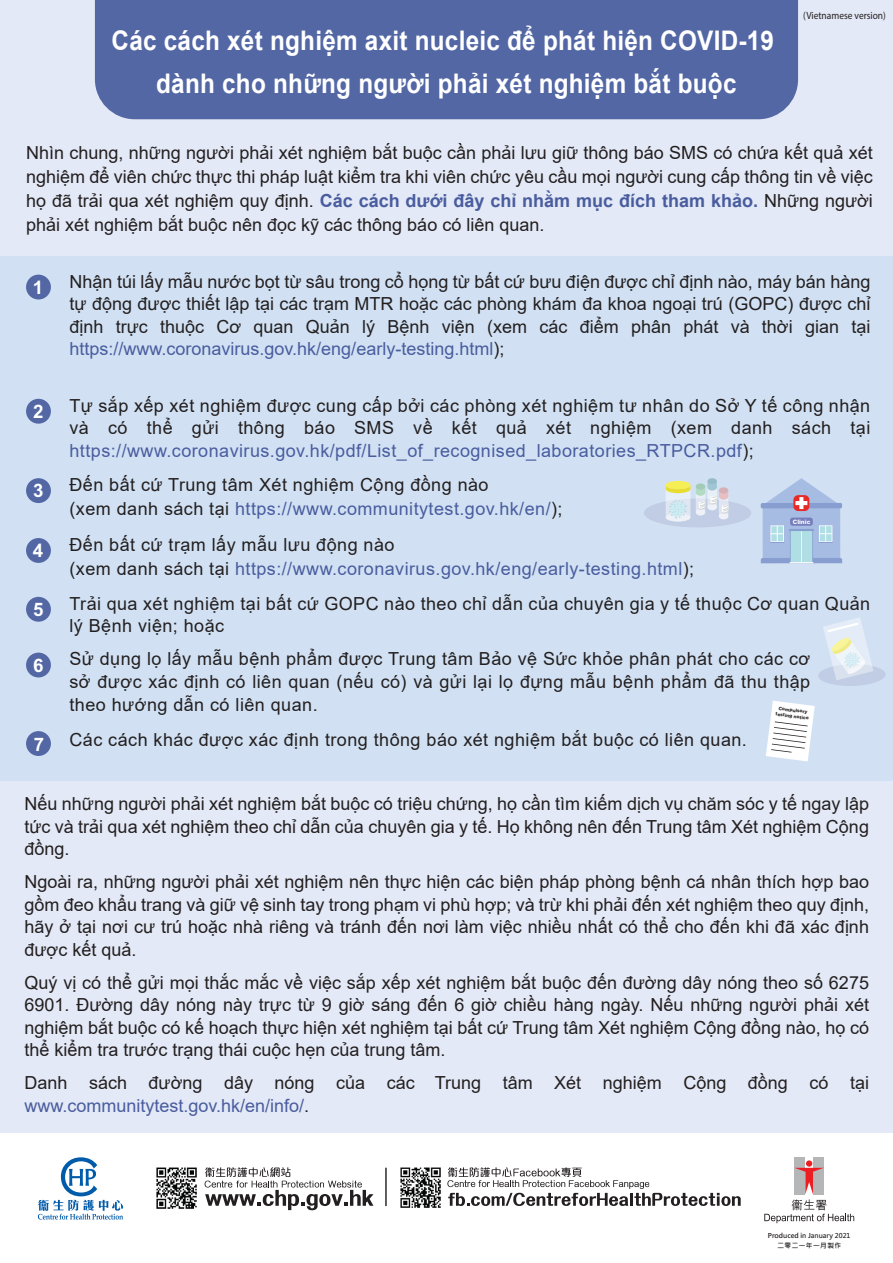
<style>
.page{position:relative;width:893px;height:1263px;background:#e3e9f6}
.page>*{position:absolute;margin:0;border:0;box-sizing:border-box;transform-origin:0 0}
.t1{font:700 27px/43.5px "Arial";letter-spacing:.01em;color:#fff;text-align:center;scale:.9 1}
.t2{font:800 18.6px "C Hei 2 HK";color:#fff}
.t3{font:18px/22.5px "Arial";color:#231f20;text-align:justify}
.t4{font:18px/24px "Arial";letter-spacing:.025em;color:#231f20}
.t5{font:18px/24px "Arial";letter-spacing:.025em;color:#495c9e}
.t6{font:10.5px "Myriad Pro";color:#231f20;scale:.9 1}
.t7{font:700 6.6px/10.5px "Microsoft Jheng Hei";color:#231f20;text-align:center}
.t8{font:800 6px "M Hei HK";color:#fff}
.t9{font:800 4.8px/6px "M Hei HK";color:#231f20;text-align:center}
.s1{font-weight:700;color:#495c9e}
.s2{color:#495c9e}
.s3{color:#231f20}
</style>
<div class="page">
<div style="left:95px;top:0;width:703px;height:119px;background:#5367a5"></div>
<div style="left:0;top:256px;width:893px;height:524px;background:#d1e1f3"></div>
<div style="left:26px;top:275px;width:25px;height:24px;background:#5367a5;border-radius:50%"></div>
<div style="left:26px;top:478px;width:25px;height:25px;background:#5367a5;border-radius:50%"></div>
<div style="left:26px;top:538px;width:25px;height:25px;background:#5367a5;border-radius:50%"></div>
<div style="left:26px;top:597px;width:25px;height:25px;background:#5367a5;border-radius:50%"></div>
<div style="left:26px;top:653px;width:25px;height:24px;background:#5367a5;border-radius:50%"></div>
<div style="left:26px;top:731px;width:25px;height:25px;background:#5367a5;border-radius:50%"></div>
<div style="left:26px;top:399px;width:25px;height:25px;background:#5367a5;border-radius:50%"></div>
<div style="left:763px;top:507px;width:77px;height:53px;background:#a7bce2"></div>
<svg style="left:766px;top:478px;width:71px;height:25px"></svg>
<div style="left:761px;top:503px;width:81px;height:5px;background:#889dd0;border-radius:2px"></div>
<svg style="left:793px;top:495px;width:16px;height:16px"></svg>
<hr style="left:795px;top:501px;width:12px;height:4px;background:#fff">
<svg style="left:799px;top:497px;width:4px;height:12px"></svg>
<div style="left:790px;top:530px;width:23px;height:33px;background:#93b0d5"></div>
<div style="left:791px;top:531px;width:21px;height:32px;background:#afdfe4"></div>
<hr style="left:801px;top:530px;width:1px;height:33px;background:#fff">
<svg style="left:761px;top:558px;width:81px;height:5px"></svg>
<hr style="left:789px;top:529px;width:25px;height:2px;background:#889dd0">
<svg style="left:770px;top:525px;width:14px;height:1px"></svg>
<svg style="left:770px;top:526px;width:14px;height:17px"></svg>
<div style="left:819px;top:525px;width:13px;height:17px;background:#dee6f4"></div>
<svg style="left:818px;top:526px;width:15px;height:17px"></svg>
<div style="left:790px;top:518px;width:23px;height:8px;background:#767dbc;border-radius:2px"></div>
<div style="left:644px;top:498px;width:107px;height:29px;background:#c1cde4;border-radius:50%"></div>
<img style="left:664px;top:480px;width:30px;height:45px">
<svg style="left:666px;top:486px;width:24px;height:35px"></svg>
<div style="left:666px;top:481px;width:24px;height:8px;background:#f5ef55;border-radius:50%"></div>
<img style="left:694px;top:486px;width:37px;height:34px">
<svg style="left:707px;top:478px;width:10px;height:7px"></svg>
<svg style="left:696px;top:481px;width:32px;height:38px"></svg>
<svg style="left:818px;top:617px;width:68px;height:69px"></svg>
<svg style="left:766px;top:701px;width:49px;height:60px"></svg>
<div style="left:0;top:1133px;width:893px;height:130px;background:#fff"></div>
<svg style="left:38px;top:1157px;width:85px;height:62px"></svg>
<div style="left:813px;top:1157px;width:11px;height:37px;background:#b4b6b8"></div>
<div style="left:794px;top:1157px;width:11px;height:37px;background:#b4b6b8"></div>
<svg style="left:764px;top:1168px;width:90px;height:55px"></svg>
<div style="left:806px;top:1160px;width:6px;height:7px;background:#ed1d24;border-radius:50%"></div>
<img style="left:400px;top:1167px;width:41px;height:41px">
<hr style="left:385px;top:1168px;width:2px;height:38px;background:#231f20">
<svg style="left:205px;top:1167px;width:169px;height:43px"></svg>
<svg style="left:447px;top:1167px;width:294px;height:39px"></svg>
<img style="left:156px;top:1167px;width:41px;height:42px">
<h1 class="t1" style="left:112px;top:19px;width:738px">Các cách xét nghiệm axit nucleic để phát hiện COVID-19 dành cho những người phải xét nghiệm bắt buộc</h1>
<p class="t6" style="left:803px;top:9px;width:93px">(Vietnamese version)</p>
<p class="t3" style="left:26px;top:141px;width:848px;line-height:24px">Nhìn chung, những người phải xét nghiệm bắt buộc cần phải lưu giữ thông báo SMS có chứa kết quả xét nghiệm để viên chức thực thi pháp luật kiểm tra khi viên chức yêu cầu mọi người cung cấp thông tin về việc họ đã trải qua xét nghiệm quy định. <span class="s1">Các cách dưới đây chỉ nhằm mục đích tham khảo.</span> Những người phải xét nghiệm bắt buộc nên đọc kỹ các thông báo có liên quan.</p>
<p class="t2" style="left:33px;top:278px;width:12px">1</p>
<p class="t3" style="left:70px;top:270px;width:802px">Nhận túi lấy mẫu nước bọt từ sâu trong cổ họng từ bất cứ bưu điện được chỉ định nào, máy bán hàng tự động được thiết lập tại các trạm MTR hoặc các phòng khám đa khoa ngoại trú (GOPC) được chỉ định trực thuộc Cơ quan Quản lý Bệnh viện (xem các điểm phân phát và thời gian tại <span class="s2">https://www.coronavirus.gov.hk/eng/early-testing.html</span>);</p>
<p class="t2" style="left:33px;top:401px;width:12px">2</p>
<p class="t3" style="left:70px;top:394px;width:802px">Tự sắp xếp xét nghiệm được cung cấp bởi các phòng xét nghiệm tư nhân do Sở Y tế công nhận và có thể gửi thông báo SMS về kết quả xét nghiệm (xem danh sách tại <span class="s2">https://www.coronavirus.gov.hk/pdf/List_of_recognised_laboratories_RTPCR.pdf</span>);</p>
<p class="t2" style="left:33px;top:481px;width:12px">3</p>
<p class="t4" style="left:70px;top:473px;width:495px">Đến bất cứ Trung tâm Xét nghiệm Cộng đồng nào<br>(xem danh sách tại <span class="s2">https://www.communitytest.gov.hk/en/</span>);</p>
<p class="t2" style="left:33px;top:541px;width:12px">4</p>
<p class="t5" style="left:70px;top:532px;width:626px"><span class="s3">Đến bất cứ trạm lấy mẫu lưu động nào<br>(xem danh sách tại</span> https://www.coronavirus.gov.hk/eng/early-testing.html<span class="s3">);</span></p>
<p class="t2" style="left:33px;top:600px;width:12px">5</p>
<p class="t4" style="left:70px;top:592px;width:802px;line-height:22.5px">Trải qua xét nghiệm tại bất cứ GOPC nào theo chỉ dẫn của chuyên gia y tế thuộc Cơ quan Quản lý Bệnh viện; hoặc</p>
<p class="t2" style="left:33px;top:655px;width:12px">6</p>
<p class="t3" style="left:70px;top:648px;width:742px">Sử dụng lọ lấy mẫu bệnh phẩm được Trung tâm Bảo vệ Sức khỏe phân phát cho các cơ sở được xác định có liên quan (nếu có) và gửi lại lọ đựng mẫu bệnh phẩm đã thu thập theo hướng dẫn có liên quan.</p>
<p class="t2" style="left:34px;top:734px;width:12px">7</p>
<p class="t4" style="left:70px;top:728px;width:679px">Các cách khác được xác định trong thông báo xét nghiệm bắt buộc có liên quan.</p>
<p class="t8" style="left:793px;top:519px;width:19px">Clinic</p>
<p class="t9" style="left:777px;top:705px;width:35px;rotate:7deg">Compulsory testing notice</p>
<p class="t3" style="left:25px;top:792px;width:846px">Nếu những người phải xét nghiệm bắt buộc có triệu chứng, họ cần tìm kiếm dịch vụ chăm sóc y tế ngay lập tức và trải qua xét nghiệm theo chỉ dẫn của chuyên gia y tế. Họ không nên đến Trung tâm Xét nghiệm Cộng đồng.</p>
<p class="t3" style="left:25px;top:870px;width:846px">Ngoài ra, những người phải xét nghiệm nên thực hiện các biện pháp phòng bệnh cá nhân thích hợp bao gồm đeo khẩu trang và giữ vệ sinh tay trong phạm vi phù hợp; và trừ khi phải đến xét nghiệm theo quy định, hãy ở tại nơi cư trú hoặc nhà riêng và tránh đến nơi làm việc nhiều nhất có thể cho đến khi đã xác định được kết quả.</p>
<p class="t3" style="left:25px;top:971px;width:846px">Quý vị có thể gửi mọi thắc mắc về việc sắp xếp xét nghiệm bắt buộc đến đường dây nóng theo số 6275<br>6901. Đường dây nóng này trực từ 9 giờ sáng đến 6 giờ chiều hàng ngày. Nếu những người phải xét nghiệm bắt buộc có kế hoạch thực hiện xét nghiệm tại bất cứ Trung tâm Xét nghiệm Cộng đồng nào, họ có thể kiểm tra trước trạng thái cuộc hẹn của trung tâm.</p>
<p class="t3" style="left:25px;top:1071px;width:846px">Danh sách đường dây nóng của các Trung tâm Xét nghiệm Cộng đồng có tại <span class="s2">www.communitytest.gov.hk/en/info/</span>.</p>
<p class="t7" style="left:768px;top:1230px;width:84px">Produced in January 2021二零二一年一月製作</p>
</div>
